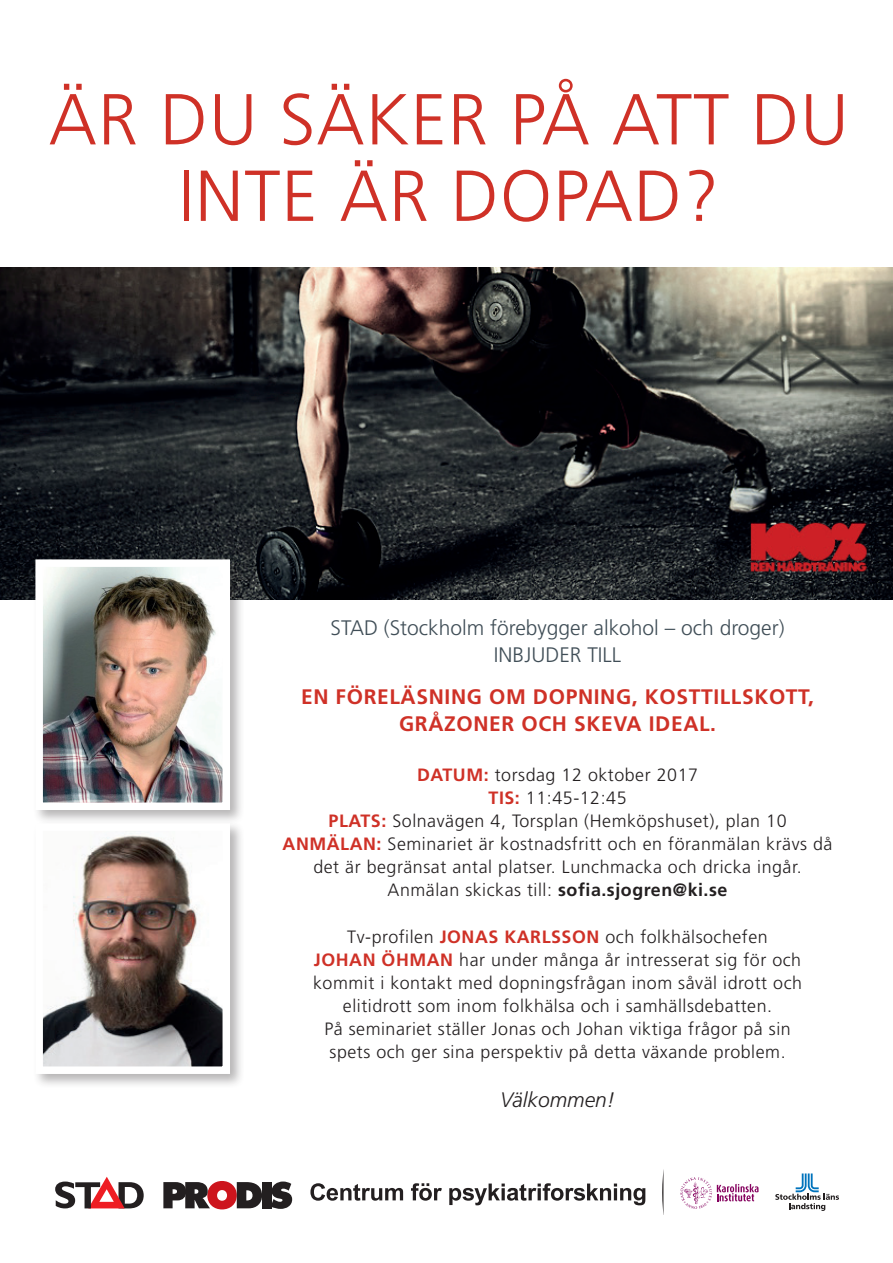
<style>
.page{position:relative;width:893px;height:1263px;background:#fff}
.page>*{position:absolute;margin:0;border:0;box-sizing:border-box;transform-origin:0 0}
.t1{font:300 72px/76.5px "Frutiger LT Std";letter-spacing:.015em;color:#cf3127;text-align:center}
.t2{font:700 21px/27px "Frutiger LT Std";letter-spacing:.03em;color:#cf3127;text-align:center}
.t3{font:300 21px/27px "Frutiger LT Std";color:#404e57;text-align:center}
.t4{font:italic 300 21px "Frutiger LT Std";color:#231f20}
.t5{font:300 17.85px/23.1px "Frutiger LT Std";letter-spacing:.03em;color:#231f20;text-align:center}
.s1{font-weight:700;color:#cf3127}
.s2{font-weight:700}
</style>
<div class="page">
<svg style="left:662px;top:1176px;width:1px;height:33px"></svg>
<svg style="left:775px;top:1173px;width:64px;height:38px"></svg>
<svg style="left:680px;top:1177px;width:78px;height:32px"></svg>
<svg style="left:310px;top:1183px;width:93px;height:18px"></svg>
<svg style="left:411px;top:1183px;width:31px;height:18px"></svg>
<svg style="left:449px;top:1183px;width:196px;height:22px"></svg>
<img style="left:0;top:268px;width:893px;height:331px">
<div style="left:32px;top:556px;width:213px;height:269px;background:#231f20;opacity:.33"></div>
<img style="left:44px;top:568px;width:177px;height:233px">
<div style="left:35px;top:559px;width:195px;height:251px;border:8px solid #fff"></div>
<div style="left:32px;top:820px;width:213px;height:269px;background:#231f20;opacity:.33"></div>
<img style="left:44px;top:832px;width:177px;height:233px">
<svg style="left:163px;top:1181px;width:99px;height:28px"></svg>
<div style="left:262px;top:1182px;width:9px;height:26px;background:#231f20"></div>
<svg style="left:271px;top:1181px;width:21px;height:28px"></svg>
<svg style="left:55px;top:1177px;width:89px;height:31px"></svg>
<h1 class="t1" style="left:49px;top:82px;width:801px">ÄR DU SÄKER PÅ ATT DU<br>INTE ÄR DOPAD?</h1>
<p class="t3" style="left:331px;top:614px;width:456px">STAD (Stockholm förebygger alkohol – och droger)<br>INBJUDER TILL</p>
<p class="t2" style="left:301px;top:683px;width:514px">EN FÖRELÄSNING OM DOPNING, KOSTTILLSKOTT,<br>GRÅZONER OCH SKEVA IDEAL.</p>
<p class="t5" style="left:283px;top:763px;width:551px"><span class="s1">DATUM:</span> torsdag 12 oktober 2017<br><span class="s1">TIS:</span> 11:45-12:45<br><span class="s1">PLATS:</span> Solnavägen 4, Torsplan (Hemköpshuset), plan 10<br><span class="s1">ANMÄLAN:</span> Seminariet är kostnadsfritt och en föranmälan krävs då det är begränsat antal platser. Lunchmacka och dricka ingår.<br>Anmälan skickas till: <span class="s2">sofia.sjogren@ki.se</span></p>
<p class="t5" style="left:313px;top:925px;width:490px">Tv-profilen <span class="s1">JONAS KARLSSON</span> och folkhälsochefen<br><span class="s1">JOHAN ÖHMAN</span> har under många år intresserat sig för och kommit i kontakt med dopningsfrågan inom såväl idrott och elitidrott som inom folkhälsa och i samhällsdebatten.<br>På seminariet ställer Jonas och Johan viktiga frågor på sin spets och ger sina perspektiv på detta växande problem.</p>
<p class="t4" style="left:500px;top:1087px;width:116px">Välkommen!</p>
</div>
